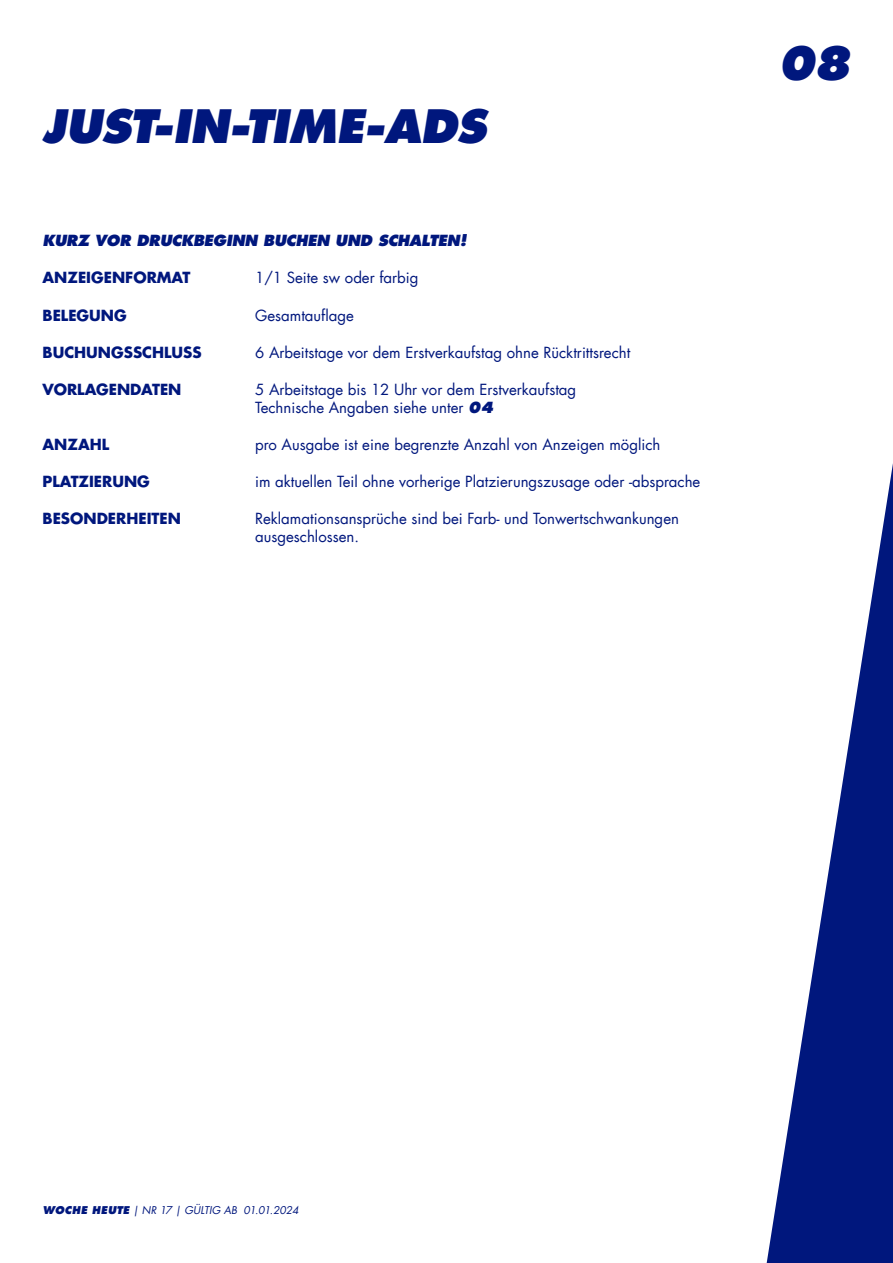
<style>
.page{position:relative;width:893px;height:1263px;background:#fff}
.page>*{position:absolute;margin:0;border:0;box-sizing:border-box;transform-origin:0 0}
.t1{font:italic 800 45px "Futura Com";letter-spacing:-.02em;color:#00177d}
.t2{font:15px/18px "Futura Com";color:#00177d}
.t3{font:700 15px "Futura Com";color:#00177d}
.t4{font:italic 800 15px "Futura Com";letter-spacing:-.02em;color:#00177d}
.t5{font:italic 10.5px "Futura Com";color:#00177d}
.s1{font-weight:800;font-style:italic}
.s2{font-weight:800}
</style>
<div class="page">
<svg style="left:767px;top:463px;width:126px;height:800px"></svg>
<h1 class="t1" style="left:43px;top:96px;width:445px">JUST-IN-TIME-ADS</h1>
<p class="t4" style="left:43px;top:230px;width:426px">KURZ VOR DRUCKBEGINN BUCHEN UND SCHALTEN!</p>
<p class="t3" style="left:43px;top:266px;width:149px">ANZEIGENFORMAT</p>
<p class="t2" style="left:255px;top:269px;width:165px">1/1 Seite sw oder farbig</p>
<p class="t3" style="left:43px;top:303px;width:86px">BELEGUNG</p>
<p class="t2" style="left:255px;top:306px;width:100px">Gesamtauflage</p>
<p class="t3" style="left:43px;top:340px;width:161px">BUCHUNGSSCHLUSS</p>
<p class="t2" style="left:255px;top:343px;width:377px">6 Arbeitstage vor dem Erstverkaufstag ohne Rücktrittsrecht</p>
<p class="t3" style="left:43px;top:378px;width:140px">VORLAGENDATEN</p>
<p class="t2" style="left:255px;top:380px;width:323px">5 Arbeitstage bis 12 Uhr vor dem Erstverkaufstag<br>Technische Angaben siehe unter <span class="s1">04</span></p>
<p class="t3" style="left:43px;top:433px;width:68px">ANZAHL</p>
<p class="t2" style="left:255px;top:435px;width:407px">pro Ausgabe ist eine begrenzte Anzahl von Anzeigen möglich</p>
<p class="t3" style="left:43px;top:470px;width:109px">PLATZIERUNG</p>
<p class="t2" style="left:255px;top:472px;width:447px">im aktuellen Teil ohne vorherige Platzierungszusage oder -absprache</p>
<p class="t3" style="left:43px;top:507px;width:140px">BESONDERHEITEN</p>
<p class="t2" style="left:255px;top:510px;width:425px">Reklamationsansprüche sind bei Farb- und Tonwertschwankungen ausgeschlossen.</p>
<h1 class="t1" style="left:778px;top:32px;width:74px">08</h1>
<p class="t5" style="left:43px;top:1203px;width:258px"><span class="s2">WOCHE HEUTE</span> | NR 17 | GÜLTIG AB 01.01.2024</p>
</div>
